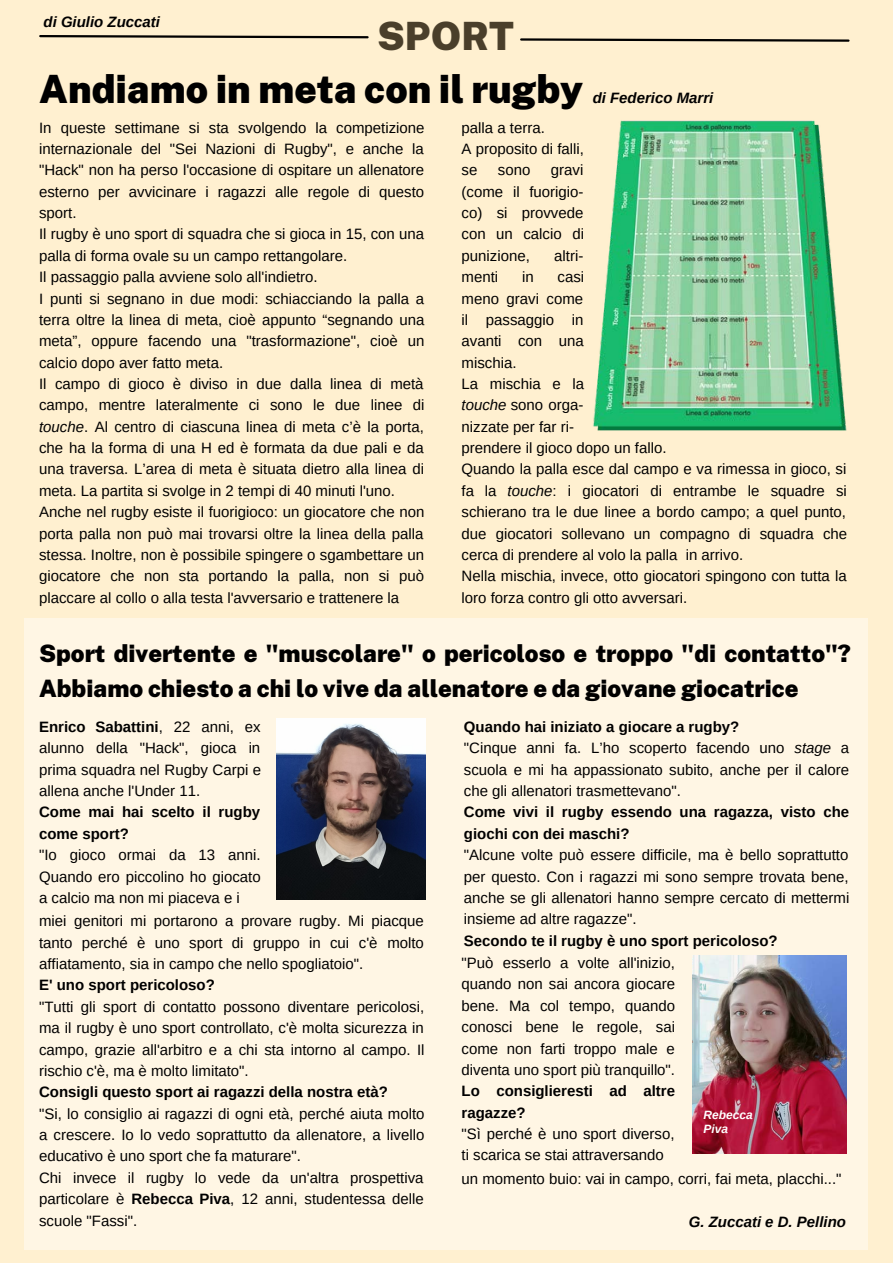
<style>
.page{position:relative;width:893px;height:1264px;background:#fff}
.page>*{position:absolute;margin:0;border:0;box-sizing:border-box;transform-origin:0 0}
.t1{font:900 39px "Public Sans";color:#000}
.t2{font:900 39px "Public Sans";color:#4a3f2b}
.t3{font:900 24px/34.8px "Public Sans";color:#000}
.t4{font:15px/21.3px "Arimo";color:#000}
.t5{font:700 15px/21.3px "Arimo";color:#000}
.t6{font:italic 700 15px "Arimo";color:#000}
.t7{font:italic 700 12px/14px "Arimo";color:#fff}
.s1{font-style:italic}
.s2{font-weight:700}
</style>
<div class="page">
<div style="left:0;top:0;width:892px;height:1262px;background:#fff0d0"></div>
<div style="left:24px;top:618px;width:843px;height:631px;background:#fff6e4"></div>
<svg style="left:39px;top:35px;width:330px;height:4px"></svg>
<svg style="left:520px;top:38px;width:330px;height:4px"></svg>
<img style="left:593px;top:120px;width:254px;height:310px">
<img style="left:277px;top:718px;width:148px;height:181px">
<img style="left:692px;top:955px;width:154px;height:198px">
<p class="t6" style="left:44px;top:13px;width:118px">di Giulio Zuccati</p>
<h1 class="t2" style="left:377px;top:13px;width:138px">SPORT</h1>
<h1 class="t1" style="left:39px;top:66px;width:545px">Andiamo in meta con il rugby</h1>
<p class="t6" style="left:592px;top:89px;width:122px">di Federico Marri</p>
<p class="t4" style="left:39px;top:117px;width:387px">In queste settimane si sta svolgendo la competizione internazionale del "Sei Nazioni di Rugby", e anche la "Hack" non ha perso l'occasione di ospitare un allenatore esterno per avvicinare i ragazzi alle regole di questo sport.<br>Il rugby è uno sport di squadra che si gioca in 15, con una palla di forma ovale su un campo rettangolare.<br>Il passaggio palla avviene solo all'indietro.<br>I punti si segnano in due modi: schiacciando la palla a terra oltre la linea di meta, cioè appunto “segnando una meta”, oppure facendo una "trasformazione", cioè un calcio dopo aver fatto meta.<br>Il campo di gioco è diviso in due dalla linea di metà campo, mentre lateralmente ci sono le due linee di <span class="s1">touche</span>. Al centro di ciascuna linea di meta c’è la porta, che ha la forma di una H ed è formata da due pali e da una traversa. L’area di meta è situata dietro alla linea di meta. La partita si svolge in 2 tempi di 40 minuti l'uno.<br>Anche nel rugby esiste il fuorigioco: un giocatore che non porta palla non può mai trovarsi oltre la linea della palla stessa. Inoltre, non è possibile spingere o sgambettare un giocatore che non sta portando la palla, non si può placcare al collo o alla testa l'avversario e trattenere la</p>
<p class="t4" style="left:461px;top:117px;width:124px">palla a terra.<br>A proposito di falli, se</p>
<p class="t4" style="left:461px;top:159px;width:124px;text-align:justify;text-indent:89px">gravi (come il fuorigio&shy;co) si provvede con un calcio di punizione,</p>
<p class="t4" style="left:498px;top:159px;width:34px">sono</p>
<p class="t4" style="left:554px;top:245px;width:31px">altri-</p>
<p class="t4" style="left:461px;top:266px;width:124px;text-indent:96px">casi meno gravi come il passaggio in avanti con una mischia.<br>La mischia e la <span class="s1">touche</span> sono orga&shy;nizzate per far ri-</p>
<p class="t4" style="left:461px;top:266px;width:38px">menti</p>
<p class="t4" style="left:522px;top:266px;width:13px">in</p>
<p class="t4" style="left:461px;top:437px;width:387px">prendere il gioco dopo un fallo.<br>Quando la palla esce dal campo e va rimessa in gioco, si fa la <span class="s1">touche</span>: i giocatori di entrambe le squadre si schierano tra le due linee a bordo campo; a quel punto, due giocatori sollevano un compagno di squadra che cerca di prendere al volo la palla in arrivo.<br>Nella mischia, invece, otto giocatori spingono con tutta la loro forza contro gli otto avversari.</p>
<h2 class="t3" style="left:39px;top:636px;width:813px">Sport divertente e "muscolare" o pericoloso e troppo "di contatto"?<br>Abbiamo chiesto a chi lo vive da allenatore e da giovane giocatrice</h2>
<p class="t4" style="left:39px;top:716px;width:224px;text-align:justify"><span class="s2">Enrico Sabattini</span>, 22 anni, ex alunno della "Hack", gioca in prima squadra nel Rugby Carpi e allena anche l'Under 11.</p>
<p class="t5" style="left:39px;top:801px;width:222px">Come mai hai scelto il rugby come sport?</p>
<p class="t4" style="left:39px;top:844px;width:223px;text-align:justify">"Io gioco ormai da 13 anni.<br>Quando ero piccolino ho giocato a calcio ma non mi piaceva e i</p>
<p class="t4" style="left:39px;top:910px;width:386px;text-align:justify">miei genitori mi portarono a provare rugby. Mi piacque tanto perché è uno sport di gruppo in cui c'è molto affiatamento, sia in campo che nello spogliatoio".</p>
<p class="t5" style="left:39px;top:974px;width:177px">E' uno sport pericoloso?</p>
<p class="t4" style="left:39px;top:995px;width:387px;text-align:justify">"Tutti gli sport di contatto possono diventare pericolosi, ma il rugby è uno sport controllato, c'è molta sicurezza in campo, grazie all'arbitro e a chi sta intorno al campo. Il rischio c'è, ma è molto limitato".</p>
<p class="t5" style="left:39px;top:1081px;width:350px">Consigli questo sport ai ragazzi della nostra età?</p>
<p class="t4" style="left:39px;top:1102px;width:387px">"Si, lo consiglio ai ragazzi di ogni età, perché aiuta molto a crescere. Io lo vedo soprattutto da allenatore, a livello educativo è uno sport che fa maturare".<br>Chi invece il rugby lo vede da un'altra prospettiva particolare è <span class="s2">Rebecca Piva</span>, 12 anni, studentessa delle scuole "Fassi".</p>
<p class="t4" style="left:464px;top:716px;width:387px"><span class="s2">Quando hai iniziato a giocare a rugby?<br></span>"Cinque anni fa. L’ho scoperto facendo uno <span class="s1">stage</span> a scuola e mi ha appassionato subito, anche per il calore che gli allenatori trasmettevano".</p>
<p class="t5" style="left:464px;top:801px;width:386px">Come vivi il rugby essendo una ragazza, visto che giochi con dei maschi?</p>
<p class="t4" style="left:464px;top:844px;width:387px;text-align:justify">"Alcune volte può essere difficile, ma è bello soprattutto per questo. Con i ragazzi mi sono sempre trovata bene, anche se gli allenatori hanno sempre cercato di mettermi insieme ad altre ragazze".</p>
<p class="t5" style="left:464px;top:929px;width:315px">Secondo te il rugby è uno sport pericoloso?</p>
<p class="t4" style="left:461px;top:952px;width:215px;text-align:justify">"Può esserlo a volte all'inizio, quando non sai ancora giocare bene. Ma col tempo, quando conosci bene le regole, sai come non farti troppo male e diventa uno sport più tranquillo".</p>
<p class="t5" style="left:461px;top:1080px;width:215px">Lo consiglieresti ad altre ragazze?</p>
<p class="t4" style="left:461px;top:1123px;width:214px">"Sì perché è uno sport diverso, ti scarica se stai attraversando</p>
<p class="t4" style="left:461px;top:1168px;width:381px">un momento buio: vai in campo, corri, fai meta, placchi..."</p>
<p class="t6" style="left:688px;top:1213px;width:159px">G. Zuccati e D. Pellino</p>
<p class="t7" style="left:703px;top:1107px;width:51px">Rebecca<br>Piva</p>
</div>
